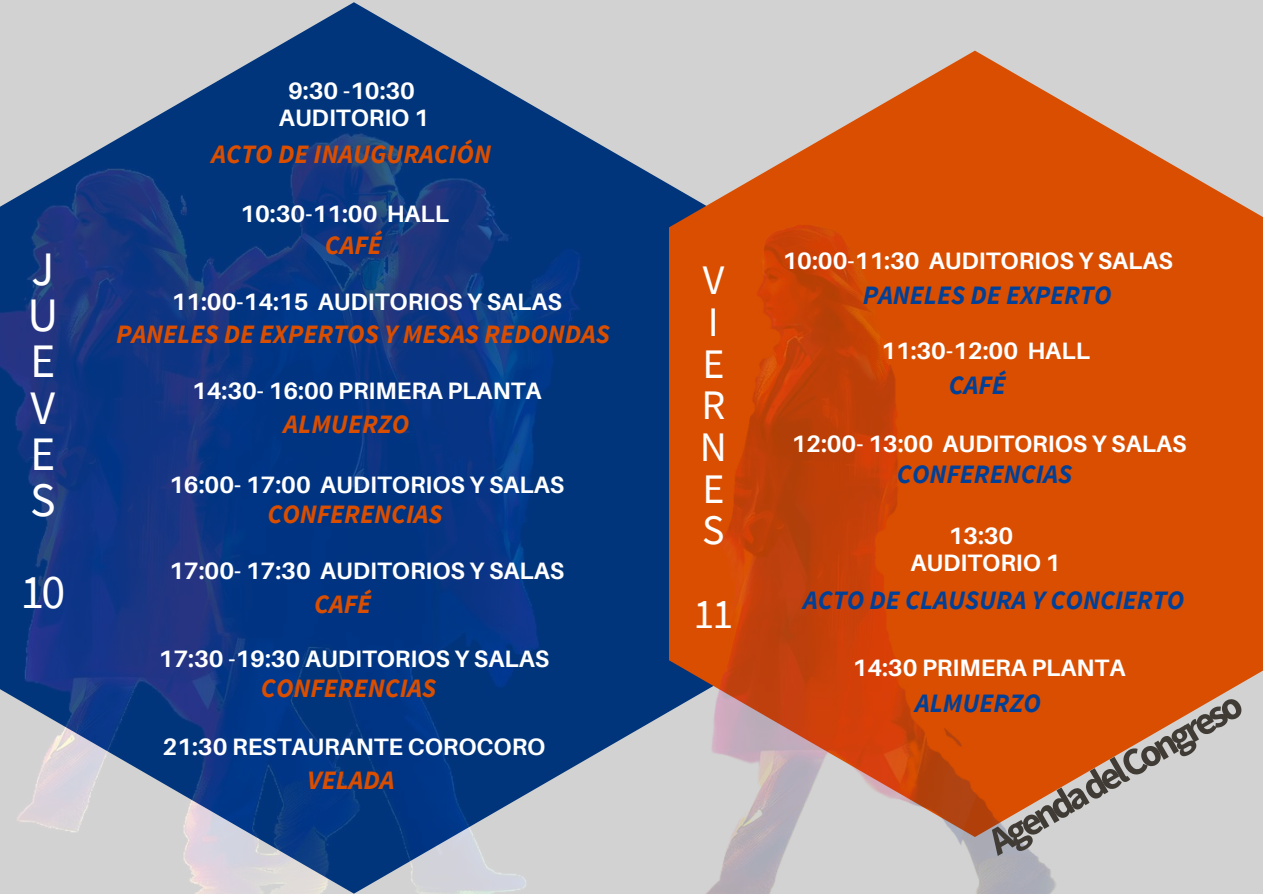
<style>
.page{position:relative;width:1263px;height:894px;background:#fff}
.page>*{position:absolute;margin:0;border:0;box-sizing:border-box;transform-origin:0 0}
.t1{font:48px/46.2px "Source Sans Pro";color:#fff;text-align:justify}
.t2{font:42px/41.7px "Source Sans Pro";color:#fff}
.t3{font:700 39px "Source Sans Pro";color:#403c35}
.t4{font:italic 700 26.55px "Source Sans Pro";color:#d94e00}
.t5{font:italic 700 26.55px "Source Sans Pro";color:#014096}
.t6{font:700 23.7px/27px "Aileron";color:#fff;text-align:center}
</style>
<div class="page">
<img style="left:0;top:0;width:1263px;height:893px">
<svg style="left:669px;top:51px;width:594px;height:163px;background:#d3916d"></svg>
<img style="left:631px;top:214px;width:632px;height:679px">
<h1 class="t1" style="left:27px;top:245px;width:32px">J U E V E S</h1>
<h1 class="t1" style="left:21px;top:568px;width:46px">10</h1>
<p class="t6" style="left:279px;top:77px;width:151px">9:30 -10:30<br>AUDITORIO 1</p>
<p class="t4" style="left:212px;top:137px;width:281px">ACTO DE INAUGURACIÓN</p>
<p class="t6" style="left:240px;top:199px;width:210px">10:30-11:00 HALL</p>
<p class="t4" style="left:325px;top:228px;width:58px">CAFÉ</p>
<p class="t6" style="left:171px;top:287px;width:392px">11:00-14:15 AUDITORIOS Y SALAS</p>
<p class="t4" style="left:116px;top:317px;width:495px">PANELES DE EXPERTOS Y MESAS REDONDAS</p>
<p class="t6" style="left:192px;top:377px;width:351px">14:30- 16:00 PRIMERA PLANTA</p>
<p class="t4" style="left:284px;top:406px;width:127px">ALMUERZO</p>
<p class="t6" style="left:169px;top:470px;width:397px">16:00- 17:00 AUDITORIOS Y SALAS</p>
<p class="t4" style="left:267px;top:496px;width:177px">CONFERENCIAS</p>
<p class="t6" style="left:169px;top:556px;width:397px">17:00- 17:30 AUDITORIOS Y SALAS</p>
<p class="t4" style="left:314px;top:587px;width:58px">CAFÉ</p>
<p class="t6" style="left:159px;top:644px;width:392px">17:30 -19:30 AUDITORIOS Y SALAS</p>
<p class="t4" style="left:261px;top:670px;width:177px">CONFERENCIAS</p>
<p class="t6" style="left:162px;top:732px;width:384px">21:30 RESTAURANTE COROCORO</p>
<p class="t4" style="left:307px;top:762px;width:89px">VELADA</p>
<h2 class="t2" style="left:700px;top:258px;width:29px">V<br>I<br>E<br>R<br>N<br>E<br>S</h2>
<h2 class="t2" style="left:693px;top:591px;width:41px">11</h2>
<p class="t6" style="left:782px;top:246px;width:392px">10:00-11:30 AUDITORIOS Y SALAS</p>
<p class="t5" style="left:863px;top:278px;width:250px">PANELES DE EXPERTO</p>
<p class="t6" style="left:881px;top:336px;width:210px">11:30-12:00 HALL</p>
<p class="t5" style="left:949px;top:367px;width:58px">CAFÉ</p>
<p class="t6" style="left:791px;top:429px;width:397px">12:00- 13:00 AUDITORIOS Y SALAS</p>
<p class="t5" style="left:897px;top:457px;width:177px">CONFERENCIAS</p>
<p class="t6" style="left:910px;top:521px;width:151px">13:30<br>AUDITORIO 1</p>
<p class="t5" style="left:803px;top:582px;width:383px">ACTO DE CLAUSURA Y CONCIERTO</p>
<p class="t6" style="left:852px;top:654px;width:274px">14:30 PRIMERA PLANTA</p>
<p class="t5" style="left:915px;top:685px;width:127px">ALMUERZO</p>
<h3 class="t3" style="left:979px;top:822px;width:288px;rotate:-30deg">AgendadelCongreso</h3>
</div>
